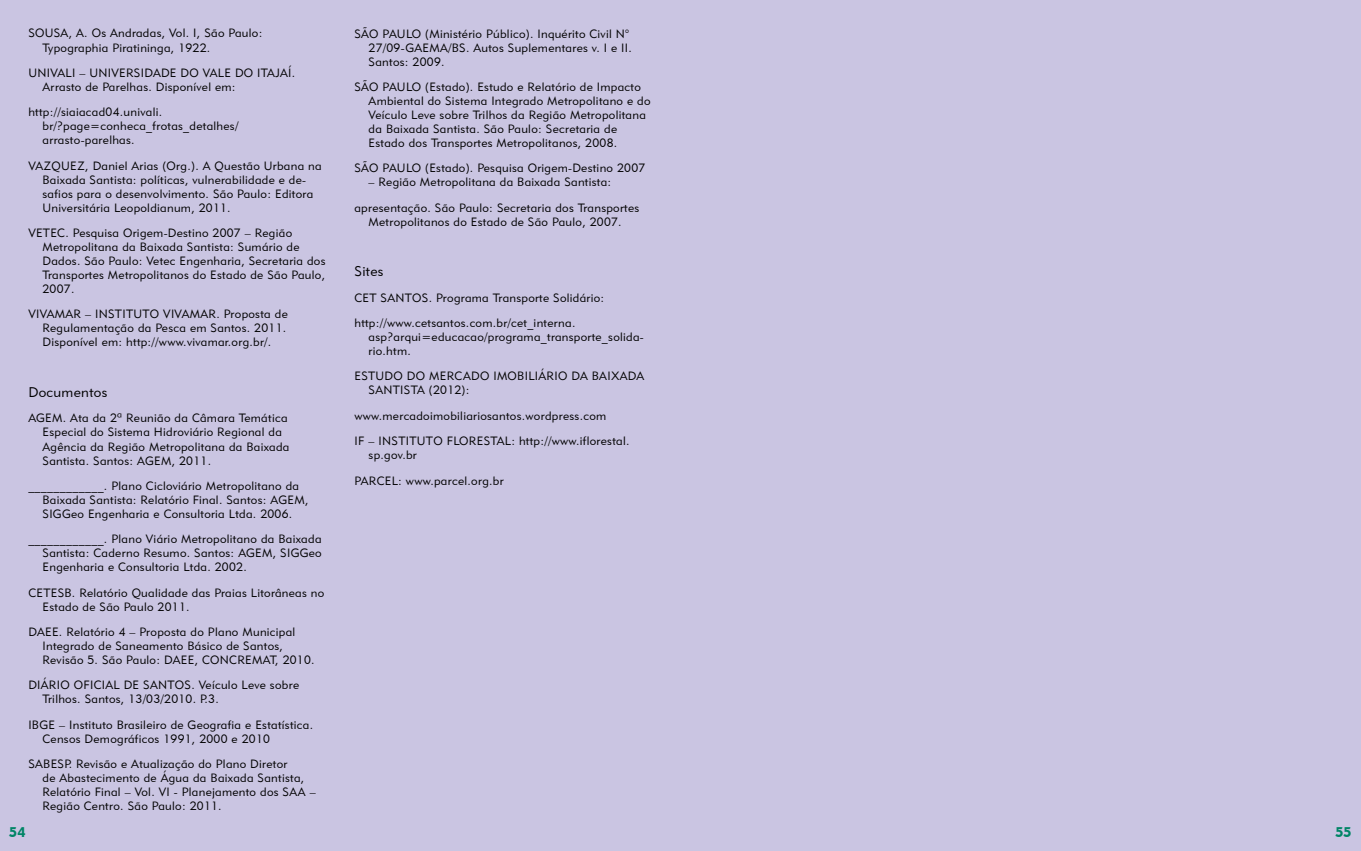
<style>
.page{position:relative;width:1361px;height:851px;background:#fff}
.page>*{position:absolute;margin:0;border:0;box-sizing:border-box;transform-origin:0 0}
.t1{font:14px "Geometric 415 BT Lite A";letter-spacing:.025em;color:#000}
.t2{font:14px "Geometric 415 BT Black A";color:#008566}
.t3{font:12px/14px "Geometric 415 BT Lite A";letter-spacing:.025em;color:#000}
</style>
<div class="page">
<div style="left:0;top:0;width:694px;height:850px;background:#cac5e2"></div>
<div style="left:668px;top:0;width:693px;height:850px;background:#cac5e2"></div>
<p class="t3" style="left:43px;top:26px;width:221px;text-indent:-14px">SOUSA, A. Os Andradas, Vol. I, São Paulo:<br>Typographia Piratininga, 1922.</p>
<p class="t3" style="left:43px;top:65px;width:254px;text-indent:-14px">UNIVALI – UNIVERSIDADE DO VALE DO ITAJAÍ.<br>Arrasto de Parelhas. Disponível em:</p>
<p class="t3" style="left:43px;top:105px;width:197px;text-indent:-14px">http://siaiacad04.univali. br/?page=conheca_frotas_detalhes/ arrasto-parelhas.</p>
<p class="t3" style="left:43px;top:158px;width:281px;text-indent:-14px">VAZQUEZ, Daniel Arias (Org.). A Questão Urbana na Baixada Santista: políticas, vulnerabilidade e de&shy;safios para o desenvolvimento. São Paulo: Editora Universitária Leopoldianum, 2011.</p>
<p class="t3" style="left:43px;top:226px;width:284px;text-indent:-14px">VETEC. Pesquisa Origem-Destino 2007 – Região Metropolitana da Baixada Santista: Sumário de Dados. São Paulo: Vetec Engenharia, Secretaria dos Transportes Metropolitanos do Estado de São Paulo, 2007.</p>
<p class="t3" style="left:43px;top:307px;width:247px;text-indent:-14px">VIVAMAR – INSTITUTO VIVAMAR. Proposta de<br>Regulamentação da Pesca em Santos. 2011.<br>Disponível em: http://www.vivamar.org.br/.</p>
<p class="t1" style="left:28px;top:383px;width:80px">Documentos</p>
<p class="t3" style="left:43px;top:411px;width:248px;text-indent:-14px">AGEM. Ata da 2ª Reunião da Câmara Temática Especial do Sistema Hidroviário Regional da Agência da Região Metropolitana da Baixada Santista. Santos: AGEM, 2011.</p>
<p class="t3" style="left:43px;top:478px;width:267px;text-indent:-14px">____________. Plano Cicloviário Metropolitano da<br>Baixada Santista: Relatório Final. Santos: AGEM,<br>SIGGeo Engenharia e Consultoria Ltda. 2006.</p>
<p class="t3" style="left:43px;top:532px;width:281px;text-align:justify;text-indent:-14px">____________. Plano Viário Metropolitano da Baixada Santista: Caderno Resumo. Santos: AGEM, SIGGeo Engenharia e Consultoria Ltda. 2002.</p>
<p class="t3" style="left:43px;top:585px;width:283px;text-indent:-14px">CETESB. Relatório Qualidade das Praias Litorâneas no<br>Estado de São Paulo 2011.</p>
<p class="t3" style="left:43px;top:624px;width:274px;text-indent:-14px">DAEE. Relatório 4 – Proposta do Plano Municipal<br>Integrado de Saneamento Básico de Santos,<br>Revisão 5. São Paulo: DAEE, CONCREMAT, 2010.</p>
<p class="t3" style="left:43px;top:678px;width:258px;text-indent:-14px">DIÁRIO OFICIAL DE SANTOS. Veículo Leve sobre<br>Trilhos. Santos, 13/03/2010. P.3.</p>
<p class="t3" style="left:43px;top:717px;width:272px;text-indent:-14px">IBGE – Instituto Brasileiro de Geografia e Estatística.<br>Censos Demográficos 1991, 2000 e 2010</p>
<p class="t3" style="left:43px;top:756px;width:275px;text-indent:-14px">SABESP. Revisão e Atualização do Plano Diretor<br>de Abastecimento de Água da Baixada Santista, Relatório Final – Vol. VI - Planejamento dos SAA – Região Centro. São Paulo: 2011.</p>
<p class="t3" style="left:368px;top:26px;width:265px;text-indent:-14px">SÃO PAULO (Ministério Público). Inquérito Civil N°<br>27/09-GAEMA/BS. Autos Suplementares v. I e II.<br>Santos: 2009.</p>
<p class="t3" style="left:368px;top:80px;width:283px;text-indent:-14px">SÃO PAULO (Estado). Estudo e Relatório de Impacto Ambiental do Sistema Integrado Metropolitano e do Veículo Leve sobre Trilhos da Região Metropolitana da Baixada Santista. São Paulo: Secretaria de Estado dos Transportes Metropolitanos, 2008.</p>
<p class="t3" style="left:354px;top:161px;width:292px">SÃO PAULO (Estado). Pesquisa Origem-Destino 2007</p>
<p class="t3" style="left:354px;top:169px;width:286px;line-height:25.3px;text-indent:14px">– Região Metropolitana da Baixada Santista: apresentação. São Paulo: Secretaria dos Transportes</p>
<p class="t3" style="left:368px;top:214px;width:255px">Metropolitanos do Estado de São Paulo, 2007.</p>
<p class="t1" style="left:354px;top:263px;width:31px">Sites</p>
<p class="t3" style="left:354px;top:284px;width:251px;line-height:25.3px">CET SANTOS. Programa Transporte Solidário: http://www.cetsantos.com.br/cet_interna.</p>
<p class="t3" style="left:369px;top:329px;width:277px">asp?arqui=educacao/programa_transporte_solida&shy;rio.htm.</p>
<p class="t3" style="left:369px;top:369px;width:277px;text-indent:-14px">ESTUDO DO MERCADO IMOBILIÁRIO DA BAIXADA<br>SANTISTA (2012):</p>
<p class="t3" style="left:354px;top:403px;width:277px;line-height:25.3px">www.mercadoimobiliariosantos.wordpress.com<br>IF – INSTITUTO FLORESTAL: http://www.iflorestal.</p>
<p class="t3" style="left:354px;top:442px;width:151px;line-height:25.3px;text-indent:14px">sp.gov.br<br>PARCEL: www.parcel.org.br</p>
<p class="t2" style="left:9px;top:823px;width:18px">54</p>
<p class="t2" style="left:1335px;top:823px;width:18px">55</p>
</div>
